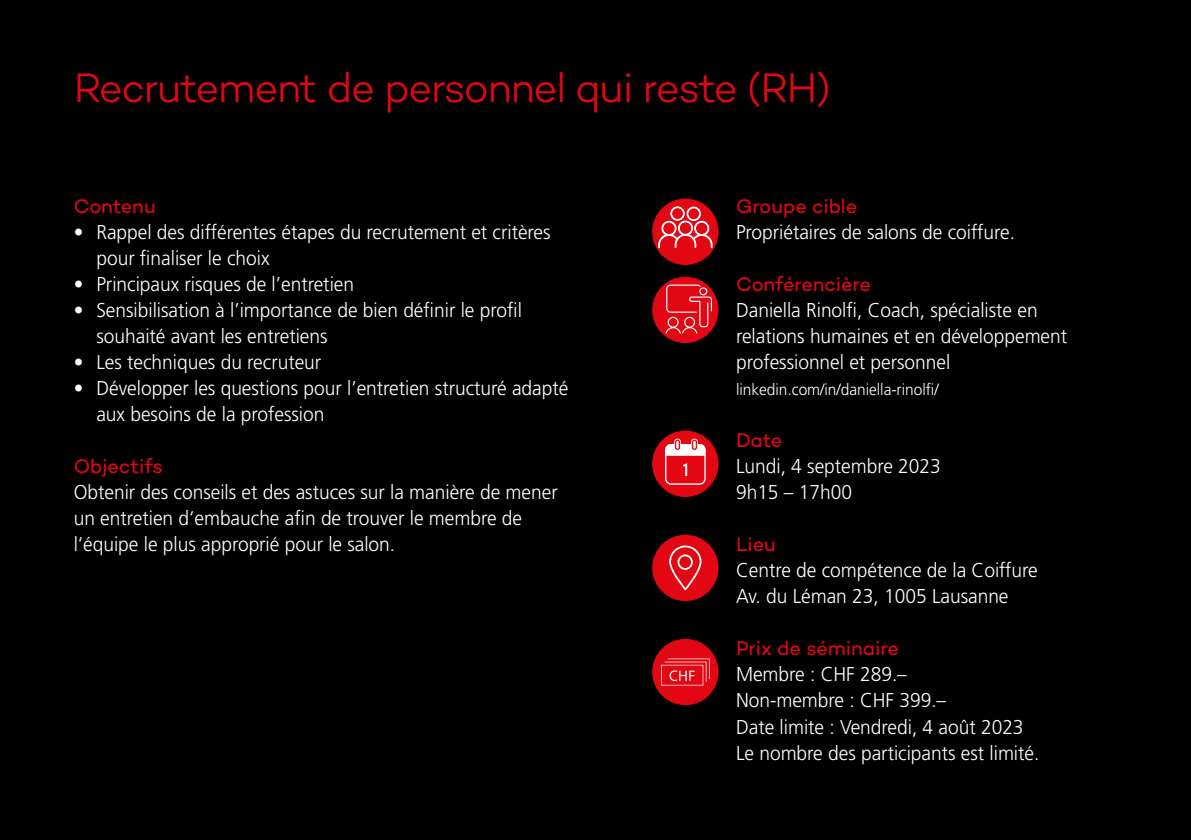
<style>
.page{position:relative;width:1191px;height:840px;background:#fff}
.page>*{position:absolute;margin:0;border:0;box-sizing:border-box;transform-origin:0 0}
.t1{font:300 42px "Campton";letter-spacing:-.035em;color:#e30613}
.t2{font:300 20px/26px "Frutiger LT Std";color:#fff;scale:.96 1}
.t3{font:20px "Campton";letter-spacing:-.01em;color:#e30613}
.t4{font:300 16px "Frutiger LT Std";color:#fff}
</style>
<div class="page">
<div style="left:0;top:0;width:1191px;height:839px;background:#000"></div>
<div style="left:652px;top:198px;width:66px;height:67px;background:#e30613;border-radius:50%"></div>
<svg style="left:658px;top:206px;width:54px;height:42px"></svg>
<div style="left:652px;top:430px;width:66px;height:66px;background:#e30613;border-radius:50%"></div>
<svg style="left:665px;top:440px;width:40px;height:44px"></svg>
<div style="left:652px;top:534px;width:66px;height:66px;background:#e30613;border-radius:50%"></div>
<svg style="left:669px;top:545px;width:33px;height:44px"></svg>
<div style="left:652px;top:276px;width:66px;height:67px;background:#e30613;border-radius:50%"></div>
<svg style="left:664px;top:284px;width:48px;height:50px"></svg>
<div style="left:652px;top:638px;width:66px;height:66px;background:#e30613;border-radius:50%"></div>
<svg style="left:661px;top:658px;width:48px;height:27px"></svg>
<h1 class="t1" style="left:74px;top:61px;width:758px">Recrutement de personnel qui reste (RH)</h1>
<p class="t3" style="left:74px;top:193px;width:84px">Contenu</p>
<p class="t2" style="left:96px;top:219px;width:475px;text-indent:-23px">• Rappel des différentes étapes du recrutement et critères pour finaliser le choix</p>
<p class="t2" style="left:74px;top:271px;width:294px">• Principaux risques de l’entretien</p>
<p class="t2" style="left:96px;top:297px;width:445px;text-indent:-23px">• Sensibilisation à l’importance de bien définir le profil souhaité avant les entretiens</p>
<p class="t2" style="left:74px;top:349px;width:259px">• Les techniques du recruteur</p>
<p class="t2" style="left:96px;top:375px;width:493px;text-indent:-23px">• Développer les questions pour l’entretien structuré adapté aux besoins de la profession</p>
<p class="t3" style="left:74px;top:453px;width:91px">Objectifs</p>
<p class="t2" style="left:74px;top:479px;width:506px">Obtenir des conseils et des astuces sur la manière de mener un entretien d‘embauche afin de trouver le membre de l‘équipe le plus approprié pour le salon.</p>
<p class="t3" style="left:736px;top:193px;width:123px">Groupe cible</p>
<p class="t2" style="left:736px;top:219px;width:292px">Propriétaires de salons de coiffure.</p>
<p class="t3" style="left:736px;top:271px;width:136px">Conférencière</p>
<p class="t2" style="left:736px;top:297px;width:346px">Daniella Rinolfi, Coach, spécialiste en relations humaines et en développement professionnel et personnel</p>
<p class="t4" style="left:736px;top:380px;width:204px">linkedin.com/in/daniella-rinolfi/</p>
<p class="t3" style="left:736px;top:427px;width:48px">Date</p>
<p class="t2" style="left:736px;top:453px;width:215px">Lundi, 4 septembre 2023<br>9h15 – 17h00</p>
<p class="t3" style="left:736px;top:531px;width:41px">Lieu</p>
<p class="t2" style="left:736px;top:557px;width:316px">Centre de compétence de la Coiffure<br>Av. du Léman 23, 1005 Lausanne</p>
<p class="t3" style="left:736px;top:635px;width:164px">Prix de séminaire</p>
<p class="t2" style="left:736px;top:661px;width:317px">Membre : CHF 289.–<br>Non-membre : CHF 399.–<br>Date limite : Vendredi, 4 août 2023<br>Le nombre des participants est limité.</p>
</div>
